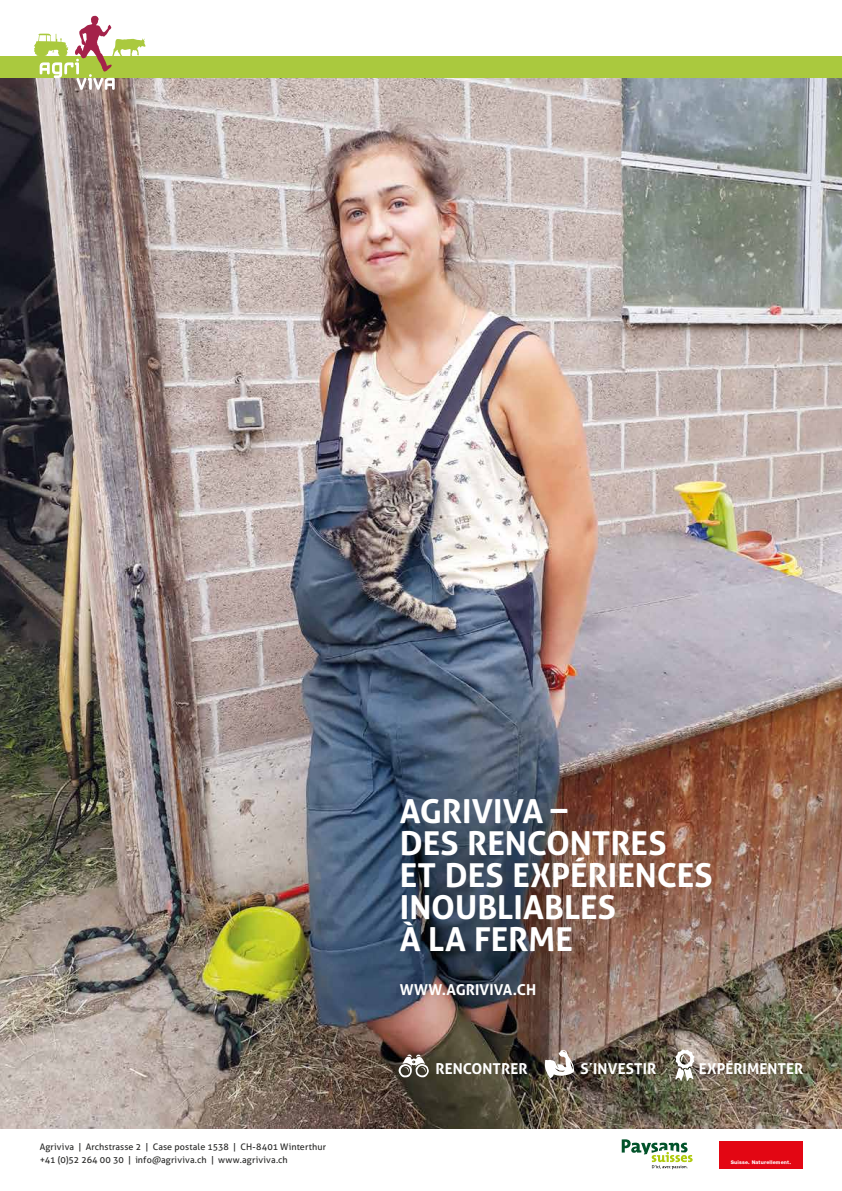
<style>
.page{position:relative;width:842px;height:1191px;background:#fff}
.page>*{position:absolute;margin:0;border:0;box-sizing:border-box;transform-origin:0 0}
.t1{font:700 33px/32px "Aller";color:#fff}
.t2{font:700 15px "Aller";letter-spacing:.005em;color:#fff}
.t3{font:9px/13px "Aller";letter-spacing:.01em;color:#282827}
.t4{font:800 5px "Helvetica Neue";letter-spacing:.03em;color:#fff}
</style>
<div class="page">
<img style="left:0;top:78px;width:842px;height:1050px">
<div style="left:0;top:56px;width:842px;height:22px;background:#aac93e"></div>
<svg style="left:34px;top:16px;width:112px;height:74px"></svg>
<svg style="left:399px;top:1054px;width:30px;height:23px"></svg>
<svg style="left:545px;top:1050px;width:29px;height:28px"></svg>
<svg style="left:675px;top:1049px;width:20px;height:31px"></svg>
<div style="left:719px;top:1140px;width:83px;height:28px;background:#e30613"></div>
<svg style="left:621px;top:1139px;width:72px;height:31px"></svg>
<p class="t3" style="left:40px;top:1140px;width:288px">Agriviva | Archstrasse 2 | Case postale 1538 | CH-8401 Winterthur +41 (0)52 264 00 30 | info@agriviva.ch | www.agriviva.ch</p>
<h1 class="t1" style="left:400px;top:795px;width:314px">AGRIVIVA –<br>DES RENCONTRES<br>ET DES EXPÉRIENCES<br>INOUBLIABLES<br>À LA FERME</h1>
<h2 class="t2" style="left:400px;top:981px;width:138px">WWW.AGRIVIVA.CH</h2>
<h2 class="t2" style="left:435px;top:1059px;width:94px">RENCONTRER</h2>
<h2 class="t2" style="left:581px;top:1059px;width:77px">SʼINVESTIR</h2>
<h2 class="t2" style="left:699px;top:1059px;width:106px">EXPÉRIMENTER</h2>
<p class="t4" style="left:731px;top:1158px;width:62px">Suisse. Naturellement.</p>
</div>
